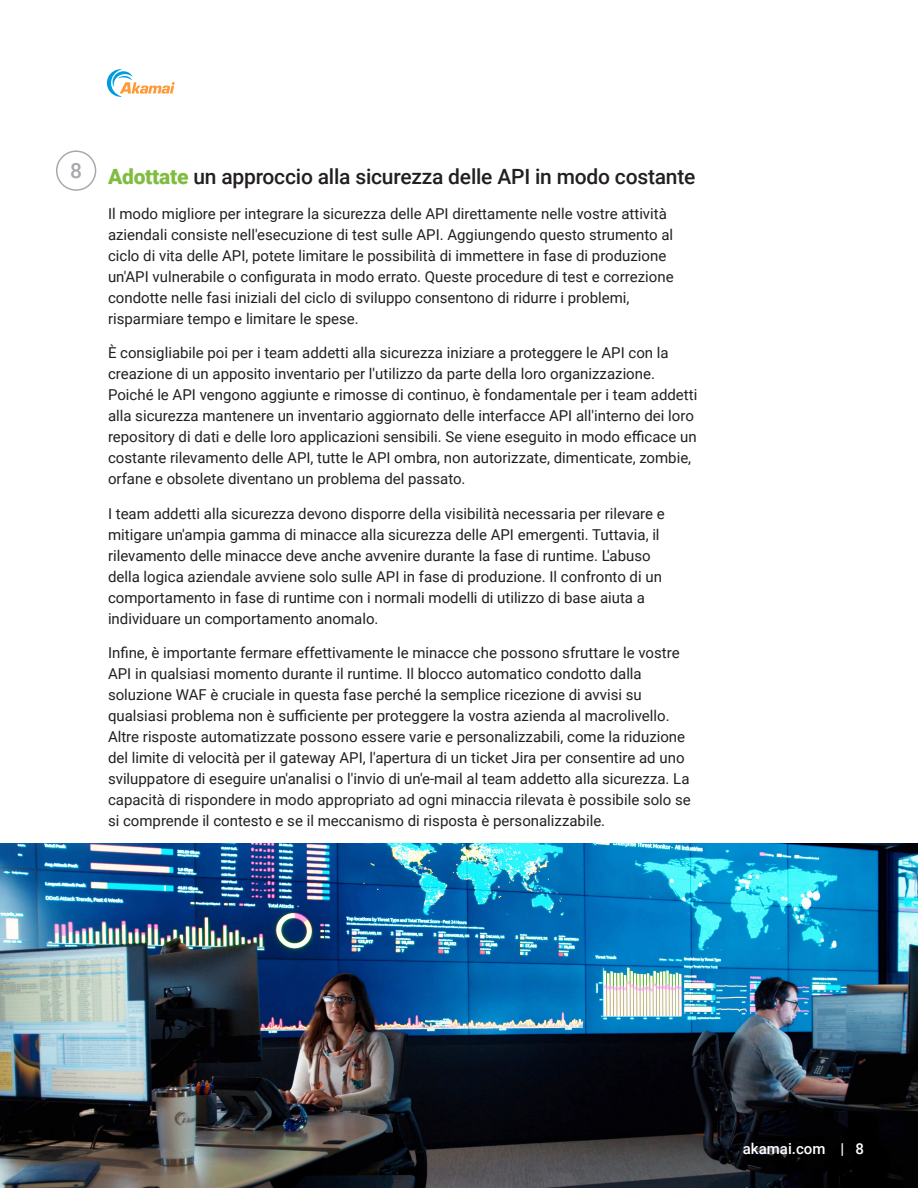
<style>
.page{position:relative;width:918px;height:1188px;background:#fff}
.page>*{position:absolute;margin:0;border:0;box-sizing:border-box;transform-origin:0 0}
.H2_-_Subheading{font:500 21px "Roboto";letter-spacing:-.01em;color:#231f20}
.H2_-_Subheading-2{font:500 21px "Roboto";color:#a8a9ad}
.Body{font:15px/21px "Roboto";color:#231f20}
.t1{font:500 15px "Roboto";color:#fff}
.s1{font-weight:900;color:#7fbd41}
</style>
<div class="page">
<svg style="left:107px;top:69px;width:68px;height:28px"></svg>
<img style="left:0;top:843px;width:918px;height:345px">
<div style="left:56px;top:150px;width:40px;height:41px;border:2px solid #a8a9ad;border-radius:50%"></div>
<p class="H2_-_Subheading-2" style="left:70px;top:156px;width:13px">8</p>
<p class="H2_-_Subheading" style="left:108px;top:162px;width:589px"><span class="s1">Adottate</span> un approccio alla sicurezza delle API in modo costante</p>
<p class="Body" style="left:108px;top:202px;width:567px">Il modo migliore per integrare la sicurezza delle API direttamente nelle vostre attività aziendali consiste nell'esecuzione di test sulle API. Aggiungendo questo strumento al ciclo di vita delle API, potete limitare le possibilità di immettere in fase di produzione un'API vulnerabile o configurata in modo errato. Queste procedure di test e correzione condotte nelle fasi iniziali del ciclo di sviluppo consentono di ridurre i problemi, risparmiare tempo e limitare le spese.</p>
<p class="Body" style="left:108px;top:342px;width:591px">È consigliabile poi per i team addetti alla sicurezza iniziare a proteggere le API con la creazione di un apposito inventario per l'utilizzo da parte della loro organizzazione.<br>Poiché le API vengono aggiunte e rimosse di continuo, è fondamentale per i team addetti alla sicurezza mantenere un inventario aggiornato delle interfacce API all'interno dei loro repository di dati e delle loro applicazioni sensibili. Se viene eseguito in modo efficace un costante rilevamento delle API, tutte le API ombra, non autorizzate, dimenticate, zombie, orfane e obsolete diventano un problema del passato.</p>
<p class="Body" style="left:108px;top:502px;width:558px">I team addetti alla sicurezza devono disporre della visibilità necessaria per rilevare e mitigare un'ampia gamma di minacce alla sicurezza delle API emergenti. Tuttavia, il rilevamento delle minacce deve anche avvenire durante la fase di runtime. L'abuso della logica aziendale avviene solo sulle API in fase di produzione. Il confronto di un comportamento in fase di runtime con i normali modelli di utilizzo di base aiuta a individuare un comportamento anomalo.</p>
<p class="Body" style="left:108px;top:642px;width:584px">Infine, è importante fermare effettivamente le minacce che possono sfruttare le vostre API in qualsiasi momento durante il runtime. Il blocco automatico condotto dalla soluzione WAF è cruciale in questa fase perché la semplice ricezione di avvisi su qualsiasi problema non è sufficiente per proteggere la vostra azienda al macrolivello.<br>Altre risposte automatizzate possono essere varie e personalizzabili, come la riduzione del limite di velocità per il gateway API, l'apertura di un ticket Jira per consentire ad uno sviluppatore di eseguire un'analisi o l'invio di un'e-mail al team addetto alla sicurezza. La capacità di rispondere in modo appropriato ad ogni minaccia rilevata è possibile solo se si comprende il contesto e se il meccanismo di risposta è personalizzabile.</p>
<p class="t1" style="left:743px;top:1139px;width:123px">akamai.com | 8</p>
</div>
